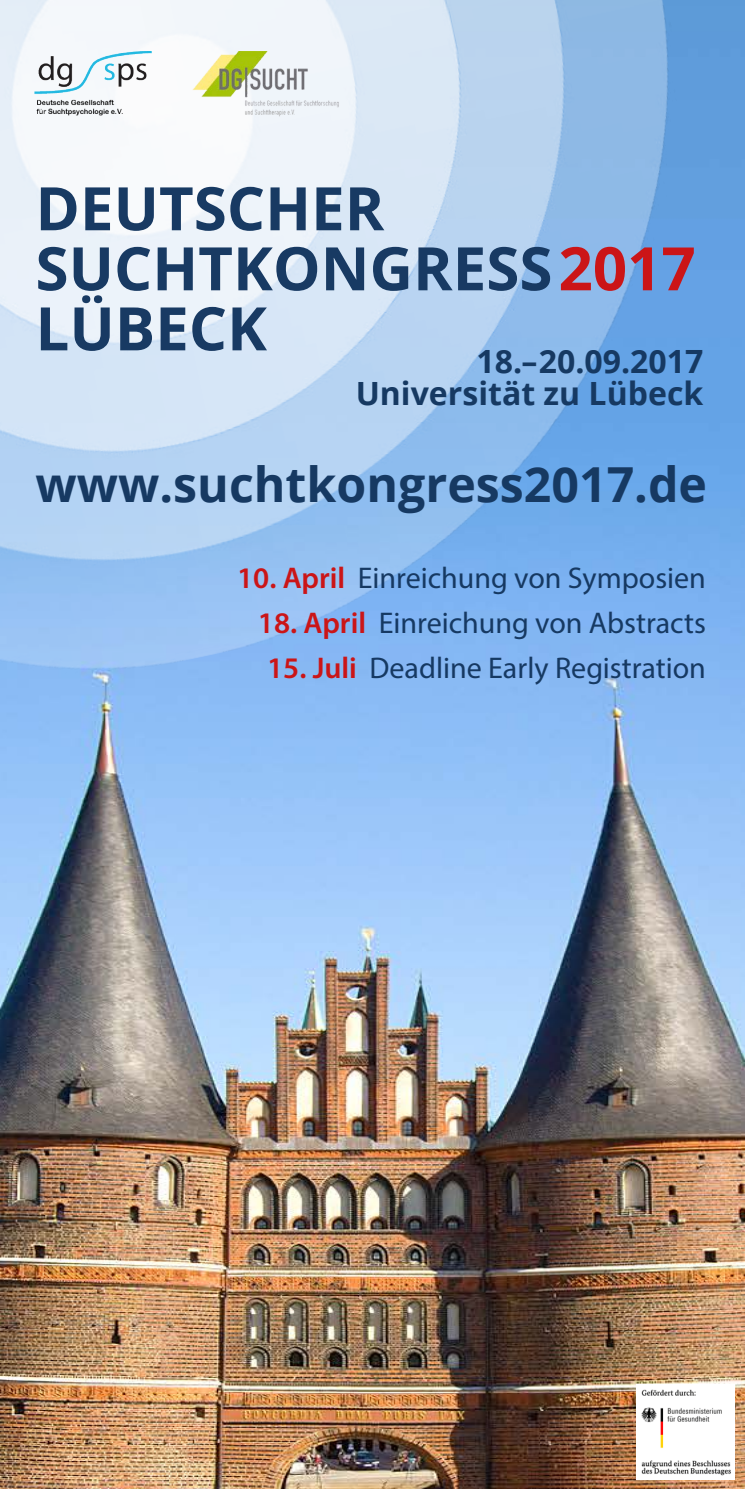
<style>
.page{position:relative;width:745px;height:1489px;background:#fff}
.page>*{position:absolute;margin:0;border:0;box-sizing:border-box;transform-origin:0 0}
.t1{font:700 60px/60px "Open Sans";color:#183a63}
.t2{font:700 48.25px "Open Sans";color:#163962}
.t3{font:700 32px/32px "Open Sans";color:#163962;text-align:right}
.t4{font:30px "Myriad Pro";color:#163962}
.s1{color:#cb1517}
.s2{font-weight:600;color:#cb1517}
</style>
<div class="page">
<img style="left:0;top:700px;width:744px;height:788px">
<img style="left:0;top:0;width:744px;height:700px">
<img style="left:34px;top:52px;width:117px;height:66px">
<img style="left:636px;top:1384px;width:98px;height:94px">
<img style="left:192px;top:52px;width:153px;height:65px">
<h1 class="t1" style="left:35px;top:177px;width:661px">DEUTSCHER<br>SUCHTKONGRESS<span class="s1">2017<br></span>LÜBECK</h1>
<p class="t3" style="left:355px;top:345px;width:349px">18.–20.09.2017<br>Universität zu Lübeck</p>
<h2 class="t2" style="left:35px;top:451px;width:672px">www.suchtkongress2017.de</h2>
<p class="t4" style="left:237px;top:559px;width:470px"><span class="s2">10. April</span> Einreichung von Symposien</p>
<p class="t4" style="left:258px;top:604px;width:449px"><span class="s2">18. April</span> Einreichung von Abstracts</p>
<p class="t4" style="left:267px;top:649px;width:440px"><span class="s2">15. Juli</span> Deadline Early Registration</p>
</div>
